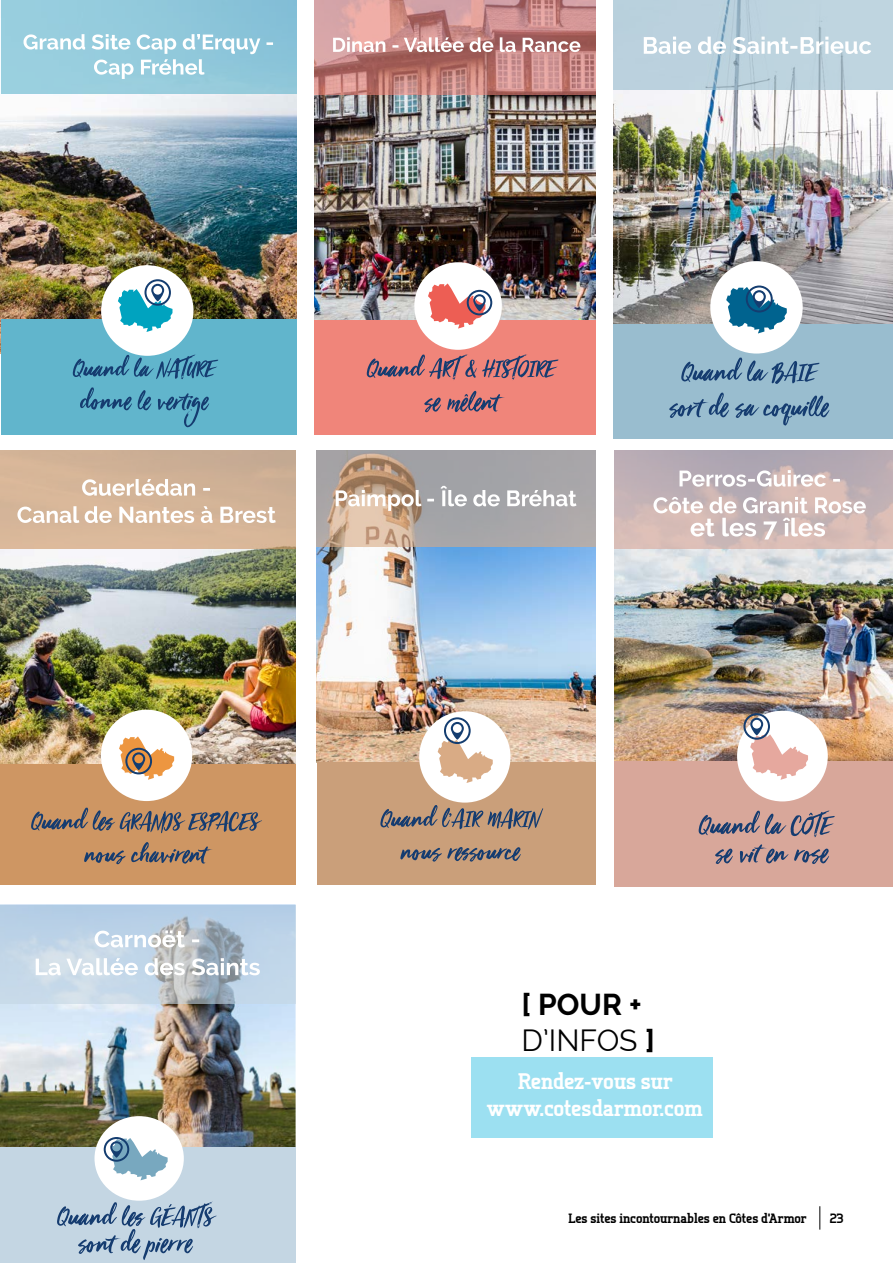
<style>
.page{position:relative;width:893px;height:1263px;background:#fff}
.page>*{position:absolute;margin:0;border:0;box-sizing:border-box;transform-origin:0 0}
.t1{font:700 30px/36px "Raleway";color:#000}
.t2{font:800 22.5px/27px "Tertre";color:#fff;text-align:center}
.t3{font:800 13.5px "Tertre";color:#000}
.s1{font-weight:400}
</style>
<div class="page">
<svg style="left:820px;top:1206px;width:1px;height:23px"></svg>
<img style="left:1px;top:94px;width:295px;height:225px">
<div style="left:1px;top:0;width:295px;height:94px;background:linear-gradient(to right,#9cd1e0,#89c2d8)"></div>
<svg style="left:23px;top:34px;width:250px;height:45px;background:#a7d4e2"></svg>
<img style="left:0;top:549px;width:295px;height:215px">
<div style="left:0;top:764px;width:295px;height:121px;background:#ce9663"></div>
<svg style="left:84px;top:842px;width:128px;height:22px"></svg>
<svg style="left:31px;top:808px;width:231px;height:25px"></svg>
<div style="left:101px;top:710px;width:91px;height:91px;background:#fff;border-radius:50%"></div>
<svg style="left:119px;top:736px;width:55px;height:44px"></svg>
<div style="left:0;top:450px;width:295px;height:99px;background:linear-gradient(to right,#d9b89a,#ceb095)"></div>
<svg style="left:17px;top:506px;width:259px;height:17px"></svg>
<svg style="left:82px;top:479px;width:128px;height:17px"></svg>
<img style="left:613px;top:0;width:280px;height:324px">
<div style="left:613px;top:324px;width:280px;height:114px;background:#99bdcf"></div>
<div style="left:710px;top:261px;width:93px;height:93px;background:#fff;border-radius:50%"></div>
<div style="left:746px;top:285px;width:27px;height:27px;border:2px solid #143d70;border-radius:50%"></div>
<svg style="left:726px;top:287px;width:61px;height:46px"></svg>
<div style="left:614px;top:0;width:279px;height:90px;background:#bcd2de"></div>
<svg style="left:644px;top:37px;width:227px;height:17px"></svg>
<svg style="left:669px;top:393px;width:160px;height:33px"></svg>
<svg style="left:681px;top:357px;width:138px;height:27px"></svg>
<img style="left:314px;top:94px;width:282px;height:226px">
<div style="left:314px;top:320px;width:282px;height:114px;background:#f0857a"></div>
<div style="left:414px;top:262px;width:88px;height:88px;background:#fff;border-radius:50%"></div>
<div style="left:467px;top:290px;width:25px;height:25px;border:2px solid #143d70;border-radius:50%"></div>
<svg style="left:428px;top:283px;width:58px;height:46px"></svg>
<svg style="left:314px;top:0;width:282px;height:94px;background:#c68784"></svg>
<svg style="left:333px;top:37px;width:247px;height:15px"></svg>
<svg style="left:424px;top:391px;width:81px;height:21px"></svg>
<svg style="left:367px;top:354px;width:191px;height:26px"></svg>
<img style="left:317px;top:546px;width:279px;height:216px">
<div style="left:317px;top:762px;width:279px;height:123px;background:#ca9f7a"></div>
<div style="left:419px;top:711px;width:91px;height:92px;background:#fff;border-radius:50%"></div>
<div style="left:444px;top:717px;width:27px;height:27px;border:2px solid #143d70;border-radius:50%"></div>
<svg style="left:438px;top:722px;width:55px;height:61px"></svg>
<svg style="left:317px;top:450px;width:279px;height:96px;background:#aea4a0"></svg>
<svg style="left:336px;top:486px;width:240px;height:25px"></svg>
<svg style="left:400px;top:847px;width:121px;height:15px"></svg>
<svg style="left:380px;top:805px;width:163px;height:24px"></svg>
<img style="left:0;top:1003px;width:296px;height:145px">
<svg style="left:0;top:905px;width:296px;height:98px;background:#bacdde"></svg>
<div style="left:0;top:1148px;width:296px;height:115px;background:#c4d6e3"></div>
<svg style="left:36px;top:958px;width:224px;height:17px"></svg>
<svg style="left:95px;top:930px;width:104px;height:17px"></svg>
<svg style="left:57px;top:1202px;width:160px;height:58px"></svg>
<div style="left:94px;top:1116px;width:90px;height:85px;background:#fff;border-radius:50%"></div>
<div style="left:104px;top:1137px;width:25px;height:25px;border:2px solid #143d70;border-radius:50%"></div>
<svg style="left:110px;top:1138px;width:58px;height:42px"></svg>
<div style="left:471px;top:1057px;width:242px;height:81px;background:#9ce0f1"></div>
<img style="left:615px;top:548px;width:278px;height:214px">
<svg style="left:615px;top:450px;width:278px;height:98px;background:#c2b0b4"></svg>
<svg style="left:679px;top:470px;width:161px;height:17px"></svg>
<div style="left:615px;top:762px;width:278px;height:125px;background:#d8a79a"></div>
<svg style="left:715px;top:844px;width:114px;height:20px"></svg>
<svg style="left:699px;top:810px;width:136px;height:28px"></svg>
<div style="left:737px;top:711px;width:91px;height:90px;background:#fff;border-radius:50%"></div>
<div style="left:743px;top:713px;width:27px;height:27px;border:2px solid #143d70;border-radius:50%"></div>
<svg style="left:750px;top:718px;width:58px;height:62px"></svg>
<svg style="left:653px;top:497px;width:213px;height:42px"></svg>
<div style="left:1px;top:319px;width:295px;height:115px;background:#61b5cc"></div>
<svg style="left:80px;top:387px;width:129px;height:40px"></svg>
<svg style="left:73px;top:354px;width:145px;height:25px"></svg>
<div style="left:101px;top:265px;width:92px;height:91px;background:#fff;border-radius:50%"></div>
<div style="left:144px;top:279px;width:27px;height:27px;border:2px solid #143d70;border-radius:50%"></div>
<svg style="left:118px;top:284px;width:54px;height:48px"></svg>
<h1 class="t1" style="left:521px;top:986px;width:135px">[ POUR +<br><span class="s1">D’INFOS</span> ]</h1>
<h2 class="t2" style="left:487px;top:1067px;width:217px">Rendez-vous sur www.cotesdarmor.com</h2>
<p class="t3" style="left:568px;top:1210px;width:240px">Les sites incontournables en Côtes d'Armor</p>
<p class="t3" style="left:830px;top:1210px;width:15px">23</p>
</div>
